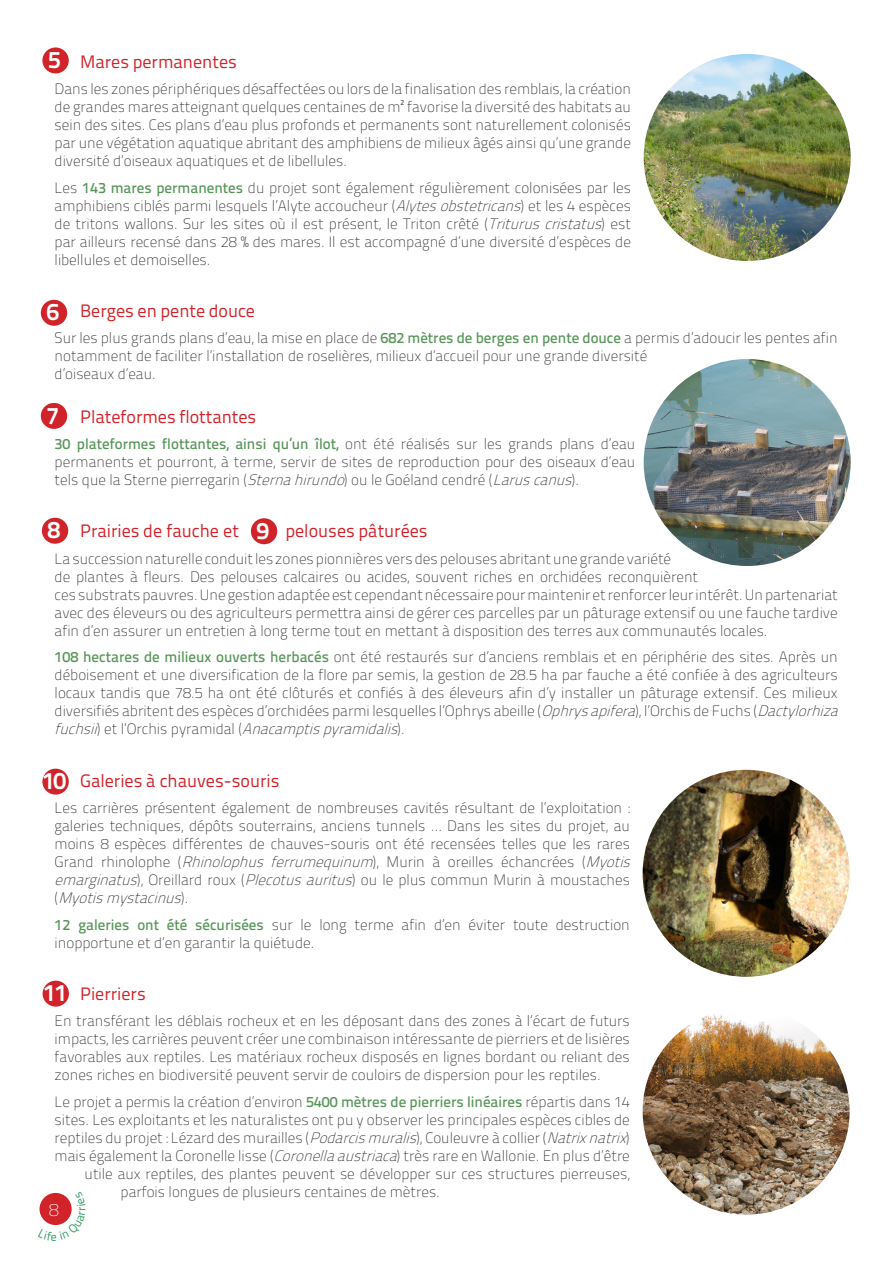
<style>
.page{position:relative;width:893px;height:1263px;background:#fff}
.page>*{position:absolute;margin:0;border:0;box-sizing:border-box;transform-origin:0 0}
.t1{font:24px "Titillium Text 25 L 800 wt";color:#fff}
.t2{font:18px "Titillium Text 25 L 400 wt";color:#d1232a}
.t3{font:18px "Titillium Text 25 L 1 wt";color:#fff}
.t4{font:15px/18px "Titillium Text 25 L 1 wt";color:#231f20}
.s1{font-family:"Titillium Text 25 L 600 wt";color:#579458}
.s2{font-style:italic}
</style>
<div class="page">
<div style="left:41px;top:403px;width:26px;height:26px;background:#d1232a;border-radius:50%"></div>
<div style="left:42px;top:518px;width:26px;height:26px;background:#d1232a;border-radius:50%"></div>
<div style="left:251px;top:518px;width:26px;height:26px;background:#d1232a;border-radius:50%"></div>
<div style="left:42px;top:769px;width:27px;height:26px;background:#d1232a;border-radius:50%"></div>
<div style="left:43px;top:981px;width:26px;height:25px;background:#d1232a;border-radius:50%"></div>
<div style="left:41px;top:300px;width:26px;height:26px;background:#d1232a;border-radius:50%"></div>
<div style="left:42px;top:47px;width:27px;height:26px;background:#d1232a;border-radius:50%"></div>
<img style="left:644px;top:54px;width:207px;height:207px;border-radius:103px">
<img style="left:644px;top:359px;width:207px;height:207px;border-radius:103px">
<img style="left:643px;top:770px;width:207px;height:207px;border-radius:103px">
<img style="left:643px;top:1008px;width:207px;height:207px;border-radius:103px">
<svg style="left:39px;top:1192px;width:33px;height:33px"></svg>
<p class="t1" style="left:48px;top:41px;width:14px">5</p>
<p class="t2" style="left:80px;top:48px;width:158px">Mares permanentes</p>
<p class="t4" style="left:55px;top:79px;width:578px;text-align:justify">Dans les zones périphériques désaffectées ou lors de la finalisation des remblais, la création de grandes mares atteignant quelques centaines de m² favorise la diversité des habitats au sein des sites. Ces plans d’eau plus profonds et permanents sont naturellement colonisés par une végétation aquatique abritant des amphibiens de milieux âgés ainsi qu’une grande diversité d’oiseaux aquatiques et de libellules.</p>
<p class="t4" style="left:55px;top:178px;width:578px;text-align:justify">Les <span class="s1">143 mares permanentes</span> du projet sont également régulièrement colonisées par les amphibiens ciblés parmi lesquels l’Alyte accoucheur (<span class="s2">Alytesobstetricans</span>) et les 4 espèces de tritons wallons. Sur les sites où il est présent, le Triton crêté (<span class="s2">Trituruscristatus</span>) est par ailleurs recensé dans 28 % des mares. Il est accompagné d’une diversité d’espèces de libellules et demoiselles.</p>
<p class="t2" style="left:80px;top:297px;width:176px">Berges en pente douce</p>
<p class="t4" style="left:55px;top:328px;width:784px">Sur les plus grands plans d’eau, la mise en place de <span class="s1">682 mètres de berges en pente douce</span> a permis d’adoucir les pentes afin notamment de faciliter l’installation de roselières, milieux d’accueil pour une grande diversité</p>
<p class="t4" style="left:55px;top:364px;width:103px">d’oiseaux d’eau.</p>
<p class="t2" style="left:80px;top:403px;width:178px">Plateformes flottantes</p>
<p class="t4" style="left:55px;top:434px;width:582px;text-align:justify"><span class="s1">30 plateformes flottantes, ainsi qu’un îlot,</span> ont été réalisés sur les grands plans d’eau permanents et pourront, à terme, servir de sites de reproduction pour des oiseaux d’eau tels que la Sterne pierregarin (<span class="s2">Sternahirundo</span>) ou le Goéland cendré (<span class="s2">Laruscanus</span>).</p>
<p class="t2" style="left:80px;top:518px;width:160px">Prairies de fauche et</p>
<p class="t2" style="left:285px;top:518px;width:144px">pelouses pâturées</p>
<p class="t4" style="left:55px;top:549px;width:785px">La succession naturelle conduit les zones pionnières vers des pelouses abritant une grande variété<br>de plantes à fleurs. Des pelouses calcaires ou acides, souvent riches en orchidées reconquièrent<br>ces substrats pauvres. Une gestion adaptée est cependant nécessaire pour maintenir et renforcer leur intérêt. Un partenariat avec des éleveurs ou des agriculteurs permettra ainsi de gérer ces parcelles par un pâturage extensif ou une fauche tardive afin d’en assurer un entretien à long terme tout en mettant à disposition des terres aux communautés locales.</p>
<p class="t4" style="left:55px;top:647px;width:790px"><span class="s1">108 hectares de milieux ouverts herbacés</span> ont été restaurés sur d’anciens remblais et en périphérie des sites. Après un déboisement et une diversification de la flore par semis, la gestion de 28.5 ha par fauche a été confiée à des agriculteurs locaux tandis que 78.5 ha ont été clôturés et confiés à des éleveurs afin d’y installer un pâturage extensif. Ces milieux diversifiés abritent des espèces d’orchidées parmi lesquelles l’Ophrys abeille (<span class="s2">Ophrysapifera</span>), l’Orchis de Fuchs (<span class="s2">Dactylorhiza fuchsii</span>) e t l ’ O r c h i s p y r a m i d a l ( <span class="s2">Anacamptis pyramidalis</span>) .</p>
<p class="t2" style="left:80px;top:767px;width:201px">Galeries à chauves-souris</p>
<p class="t4" style="left:55px;top:798px;width:582px">Les carrières présentent également de nombreuses cavités résultant de l’exploitation : galeries techniques, dépôts souterrains, anciens tunnels … Dans les sites du projet, au moins 8 espèces différentes de chauves-souris ont été recensées telles que les rares Grand rhinolophe (<span class="s2">Rhinolophus ferrumequinum</span>), Murin à oreilles échancrées (<span class="s2">Myotis emarginatus</span>), Oreillard roux (<span class="s2">Plecotusauritus</span>) ou le plus commun Murin à moustaches ( <span class="s2">Myotis mystacinus</span>) .</p>
<p class="t4" style="left:55px;top:914px;width:577px"><span class="s1">12 galeries ont été sécurisées</span> sur le long terme afin d’en éviter toute destruction inopportune et d’en garantir la quiétude.</p>
<p class="t2" style="left:80px;top:980px;width:67px">Pierriers</p>
<p class="t4" style="left:55px;top:1011px;width:577px;text-align:justify">En transférant les déblais rocheux et en les déposant dans des zones à l’écart de futurs impacts, les carrières peuvent créer une combinaison intéressante de pierriers et de lisières favorables aux reptiles. Les matériaux rocheux disposés en lignes bordant ou reliant des zones riches en biodiversité peuvent servir de couloirs de dispersion pour les reptiles.</p>
<p class="t4" style="left:55px;top:1092px;width:577px">Le projet a permis la création d’environ <span class="s1">5400 mètres de pierriers linéaires</span> répartis dans 14</p>
<p class="t4" style="left:55px;top:1110px;width:577px">sites. Les exploitants et les naturalistes ont pu y observer les principales espèces cibles de</p>
<p class="t4" style="left:55px;top:1128px;width:578px">reptiles du projet : Lézard des murailles (<span class="s2">Podarcismuralis</span>), Couleuvre à collier (<span class="s2">Natrixnatrix</span>)</p>
<p class="t4" style="left:55px;top:1146px;width:577px">mais également la Coronelle lisse (<span class="s2">Coronellaaustriaca</span>) très rare en Wallonie. En plus d’être</p>
<p class="t4" style="left:85px;top:1164px;width:547px">utile aux reptiles, des plantes peuvent se développer sur ces structures pierreuses,</p>
<p class="t4" style="left:121px;top:1182px;width:321px">parfois longues de plusieurs centaines de mètres.</p>
<p class="t1" style="left:46px;top:293px;width:14px">6</p>
<p class="t1" style="left:46px;top:397px;width:14px">7</p>
<p class="t1" style="left:48px;top:511px;width:14px">8</p>
<p class="t1" style="left:257px;top:512px;width:14px">9</p>
<p class="t1" style="left:43px;top:762px;width:25px">10</p>
<p class="t1" style="left:44px;top:974px;width:25px">11</p>
<p class="t3" style="left:49px;top:1196px;width:11px">8</p>
</div>
